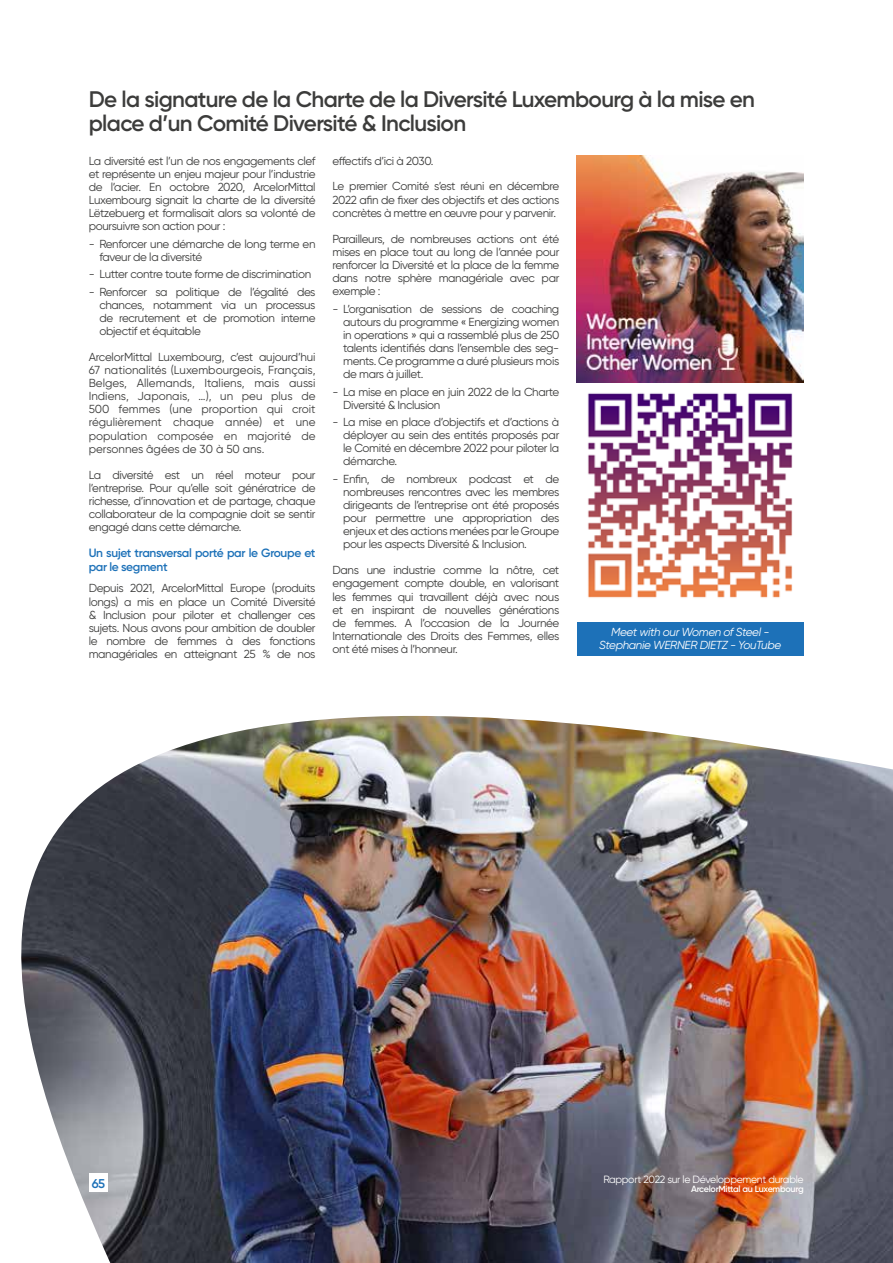
<style>
.page{position:relative;width:893px;height:1263px;background:#fff}
.page>*{position:absolute;margin:0;border:0;box-sizing:border-box;transform-origin:0 0}
.t1{font:600 22.5px/24px "Gilroy";letter-spacing:-.03em;color:#3c3c3b}
.t2{font:600 12.75px "Gilroy";color:#1d71b8}
.t3{font:600 12px/13.5px "Gilroy";letter-spacing:-.03em;color:#1d71b8}
.t4{font:11.7px/13px "Gilroy";letter-spacing:-.03em;color:#3c3c3b;text-align:justify}
.t5{font:italic 11.7px/13px "Gilroy";letter-spacing:-.03em;color:#fff;text-align:center}
.t6{font:10.5px "Gilroy";letter-spacing:-.03em;color:#fff}
.t7{font:600 9px "Gilroy";letter-spacing:-.03em;color:#fff}
</style>
<div class="page">
<div style="left:577px;top:622px;width:227px;height:34px;background:#1d71b8"></div>
<img style="left:577px;top:155px;width:227px;height:443px">
<img style="left:21px;top:716px;width:872px;height:547px">
<div style="left:89px;top:1174px;width:19px;height:18px;background:#fff"></div>
<h1 class="t1" style="left:89px;top:87px;width:668px">De la signature de la Charte de la Diversité Luxembourg à la mise en place d’un Comité Diversité &amp; Inclusion</h1>
<p class="t4" style="left:89px;top:154px;width:228px">La diversité est l’un de nos engagements clef et représente un enjeu majeur pour l’industrie de l’acier. En octobre 2020, ArcelorMittal Luxembourg signait la charte de la diversité Lëtzebuerg et formalisait alors sa volonté de poursuivre son action pour :</p>
<p class="t4" style="left:99px;top:237px;width:218px;text-indent:-11px">- Renforcer une démarche de long terme en faveur de la diversité</p>
<p class="t4" style="left:89px;top:267px;width:224px">- Lutter contre toute forme de discrimination</p>
<p class="t4" style="left:99px;top:285px;width:218px;text-indent:-11px">- Renforcer sa politique de l’égalité des chances, notamment via un processus de recrutement et de promotion interne objectif et équitable</p>
<p class="t4" style="left:89px;top:350px;width:228px">ArcelorMittal Luxembourg, c’est aujourd’hui 67 nationalités (Luxembourgeois, Français, Belges, Allemands, Italiens, mais aussi Indiens, Japonais, …), un peu plus de 500 femmes (une proportion qui croit régulièrement chaque année) et une population composée en majorité de personnes âgées de 30 à 50 ans.</p>
<p class="t4" style="left:89px;top:468px;width:228px">La diversité est un réel moteur pour l’entreprise. Pour qu’elle soit génératrice de richesse, d’innovation et de partage, chaque collaborateur de la compagnie doit se sentir engagé dans cette démarche.</p>
<p class="t3" style="left:89px;top:546px;width:228px">Un sujet transversal porté par le Groupe et par le segment</p>
<p class="t4" style="left:89px;top:582px;width:228px">Depuis 2021, ArcelorMittal Europe (produits longs) a mis en place un Comité Diversité &amp; Inclusion pour piloter et challenger ces sujets. Nous avons pour ambition de doubler le nombre de femmes à des fonctions managériales en atteignant 25 % de nos</p>
<p class="t4" style="left:333px;top:154px;width:103px">effectifs d’ici à 2030.</p>
<p class="t4" style="left:333px;top:180px;width:228px">Le premier Comité s’est réuni en décembre 2022 afin de fixer des objectifs et des actions concrètes à mettre en œuvre pour y parvenir.</p>
<p class="t4" style="left:333px;top:232px;width:228px">Parailleurs, de nombreuses actions ont été mises en place tout au long de l’année pour renforcer la Diversité et la place de la femme dans notre sphère managériale avec par exemple :</p>
<p class="t4" style="left:343px;top:302px;width:218px;text-indent:-11px">- L’organisation de sessions de coaching autours du programme « Energizing women in operations » qui a rassemblé plus de 250 talents identifiés dans l’ensemble des seg&shy;ments. Ce programme a duré plusieurs mois de mars à juillet.</p>
<p class="t4" style="left:343px;top:385px;width:218px;text-indent:-11px">- La mise en place en juin 2022 de la Charte<br>Diversité &amp; Inclusion</p>
<p class="t4" style="left:343px;top:415px;width:218px;text-indent:-11px">- La mise en place d’objectifs et d’actions à déployer au sein des entités proposés par le Comité en décembre 2022 pour piloter la démarche.</p>
<p class="t4" style="left:343px;top:472px;width:218px;text-indent:-11px">- Enfin, de nombreux podcast et de nombreuses rencontres avec les membres dirigeants de l’entreprise ont été proposés pour permettre une appropriation des enjeux et des actions menées par le Groupe pour les aspects Diversité &amp; Inclusion.</p>
<p class="t4" style="left:333px;top:563px;width:228px">Dans une industrie comme la nôtre, cet engagement compte double, en valorisant les femmes qui travaillent déjà avec nous et en inspirant de nouvelles générations de femmes. A l’occasion de la Journée Internationale des Droits des Femmes, elles ont été mises à l’honneur.</p>
<p class="t5" style="left:599px;top:625px;width:183px">Meet with our Women of Steel -<br>Stephanie WERNER DIETZ - YouTube</p>
<p class="t2" style="left:92px;top:1176px;width:15px">65</p>
<p class="t6" style="left:603px;top:1173px;width:202px">Rapport 2022 sur le Développement durable</p>
<p class="t7" style="left:691px;top:1183px;width:114px">ArcelorMittal au Luxembourg</p>
</div>
